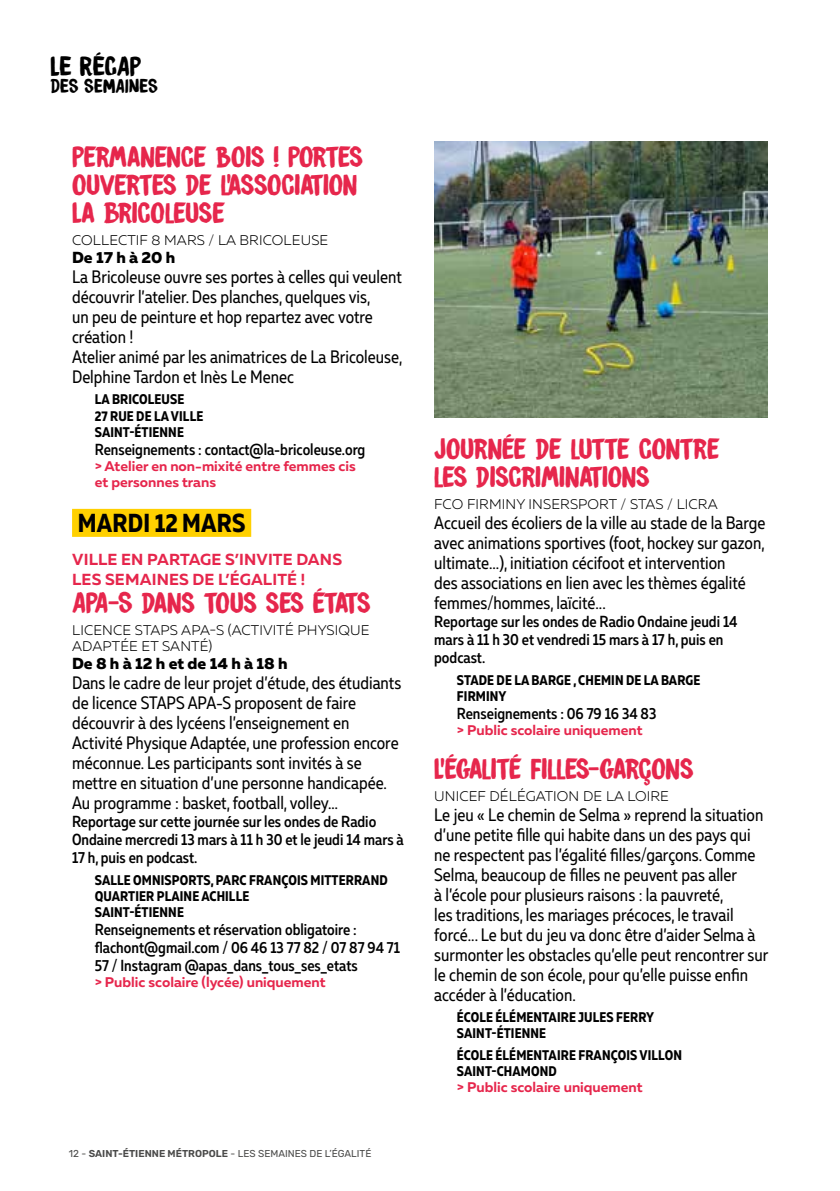
<style>
.page{position:relative;width:840px;height:1191px;background:#fff}
.page>*{position:absolute;margin:0;border:0;box-sizing:border-box;transform-origin:0 0}
.t1{font:26px/28px "DK Brush Crush";letter-spacing:-.03em;color:#e6264c}
.t2{font:26px "DK Brush Crush";letter-spacing:-.065em;color:#e6264c}
.t3{font:700 26px "Muller Narrow";letter-spacing:.01em;color:#000}
.t4{font:24.4px "DK Brush Crush";letter-spacing:-.01em;color:#000}
.t5{font:18px/20px "Muller Narrow";color:#000}
.t6{font:17.4px "DK Brush Crush";letter-spacing:.01em;color:#000}
.t7{font:500 16px/18px "Muller Narrow";color:#000}
.t8{font:700 16px/20px "Muller";letter-spacing:.01em;color:#e6264c}
.t9{font:800 16px "Muller";color:#000}
.t10{font:700 14px/16px "Muller Narrow";letter-spacing:.01em;color:#000}
.t11{font:300 14px/16px "Muller";letter-spacing:.01em;color:#000}
.t12{font:700 14px/16px "Muller";color:#e6264c}
.t13{font:10px "Rubik";color:#4a4a49}
.s1{font-weight:600}
</style>
<div class="page">
<div style="left:72px;top:509px;width:179px;height:28px;background:#ffd000"></div>
<img style="left:434px;top:142px;width:333px;height:275px">
<h2 class="t4" style="left:50px;top:49px;width:93px">LE RÉCAP</h2>
<p class="t6" style="left:50px;top:73px;width:109px">DES SEMAINES</p>
<h1 class="t1" style="left:72px;top:142px;width:292px">PERMANENCE BOIS ! PORTES<br>OUVERTES DE L’ASSOCIATION<br>LA BRICOLEUSE</h1>
<p class="t11" style="left:72px;top:232px;width:257px">COLLECTIF 8 MARS / LA BRICOLEUSE</p>
<p class="t9" style="left:72px;top:247px;width:105px">De 17 h à 20 h</p>
<p class="t5" style="left:72px;top:266px;width:331px">La Bricoleuse ouvre ses portes à celles qui veulent découvrir l’atelier. Des planches, quelques vis,<br>un peu de peinture et hop repartez avec votre création !<br>Atelier animé par les animatrices de La Bricoleuse, Delphine Tardon et Inès Le Menec</p>
<p class="t10" style="left:95px;top:392px;width:110px">LA BRICOLEUSE<br>27 RUE DE LA VILLE<br>SAINT-ÉTIENNE</p>
<p class="t7" style="left:95px;top:440px;width:272px">Renseignements : contact@la-bricoleuse.org</p>
<p class="t12" style="left:95px;top:457px;width:262px">&gt; Atelier en non-mixité entre femmes cis et personnes trans</p>
<h1 class="t3" style="left:78px;top:506px;width:169px">MARDI 12 MARS</h1>
<p class="t8" style="left:72px;top:549px;width:271px">VILLE EN PARTAGE S’INVITE DANS<br>LES SEMAINES DE L’ÉGALITÉ !</p>
<h1 class="t2" style="left:72px;top:584px;width:300px">APA-S DANS TOUS SES ÉTATS</h1>
<p class="t11" style="left:72px;top:622px;width:299px">LICENCE STAPS APA-S (ACTIVITÉ PHYSIQUE<br>ADAPTÉE ET SANTÉ)</p>
<p class="t9" style="left:72px;top:653px;width:217px">De 8 h à 12 h et de 14 h à 18 h</p>
<p class="t5" style="left:72px;top:672px;width:330px">Dans le cadre de leur projet d’étude, des étudiants de licence STAPS APA-S proposent de faire découvrir à des lycéens l’enseignement en Activité Physique Adaptée, une profession encore méconnue. Les participants sont invités à se mettre en situation d’une personne handicapée.<br>Au programme : basket, football, volley…</p>
<p class="t7" style="left:72px;top:812px;width:333px">Reportage sur cette journée sur les ondes de Radio<br>Ondaine mercredi 13 mars à 11 h 30 et le jeudi 14 mars à<br>17 h, puis en podcast.</p>
<p class="t10" style="left:95px;top:872px;width:294px">SALLE OMNISPORTS, PARC FRANÇOIS MITTERRAND<br>QUARTIER PLAINE ACHILLE<br>SAINT-ÉTIENNE</p>
<p class="t7" style="left:95px;top:920px;width:306px">Renseignements et réservation obligatoire : flachont@gmail.com / 06 46 13 77 82 / 07 87 94 71<br>57 / Instagram @apas_dans_tous_ses_etats</p>
<p class="t12" style="left:95px;top:973px;width:232px">&gt; Public scolaire (lycée) uniquement</p>
<p class="t13" style="left:69px;top:1147px;width:304px">12 - <span class="s1">SAINT-ÉTIENNE MÉTROPOLE</span> - LES SEMAINES DE L’ÉGALITÉ</p>
<h1 class="t1" style="left:434px;top:434px;width:287px">JOURNÉE DE LUTTE CONTRE<br>LES DISCRIMINATIONS</h1>
<p class="t11" style="left:434px;top:496px;width:285px">FCO FIRMINY INSERSPORT / STAS / LICRA</p>
<p class="t5" style="left:434px;top:513px;width:332px">Accueil des écoliers de la ville au stade de la Barge avec animations sportives (foot, hockey sur gazon, ultimate...), initiation cécifoot et intervention<br>des associations en lien avec les thèmes égalité femmes/hommes, laïcité...</p>
<p class="t7" style="left:434px;top:612px;width:305px">Reportage sur les ondes de Radio Ondaine jeudi 14 mars à 11 h 30 et vendredi 15 mars à 17 h, puis en podcast.</p>
<p class="t10" style="left:456px;top:672px;width:245px">STADE DE LA BARGE , CHEMIN DE LA BARGE<br>FIRMINY</p>
<p class="t7" style="left:456px;top:704px;width:201px">Renseignements : 06 79 16 34 83</p>
<p class="t12" style="left:456px;top:722px;width:187px">&gt; Public scolaire uniquement</p>
<h1 class="t1" style="left:434px;top:753px;width:261px">L’ÉGALITÉ FILLES-GARÇONS</h1>
<p class="t11" style="left:434px;top:787px;width:236px">UNICEF DÉLÉGATION DE LA LOIRE</p>
<p class="t5" style="left:434px;top:804px;width:335px">Le jeu « Le chemin de Selma » reprend la situation d’une petite fille qui habite dans un des pays qui ne respectent pas l’égalité filles/garçons. Comme Selma, beaucoup de filles ne peuvent pas aller<br>à l’école pour plusieurs raisons : la pauvreté,<br>les traditions, les mariages précoces, le travail forcé... Le but du jeu va donc être d’aider Selma à surmonter les obstacles qu’elle peut rencontrer sur le chemin de son école, pour qu’elle puisse enfin accéder à l’éducation.</p>
<p class="t10" style="left:456px;top:1009px;width:199px">ÉCOLE ÉLÉMENTAIRE JULES FERRY<br>SAINT-ÉTIENNE</p>
<p class="t10" style="left:456px;top:1047px;width:226px">ÉCOLE ÉLÉMENTAIRE FRANÇOIS VILLON<br>SAINT-CHAMOND</p>
<p class="t12" style="left:456px;top:1079px;width:187px">&gt; Public scolaire uniquement</p>
</div>
